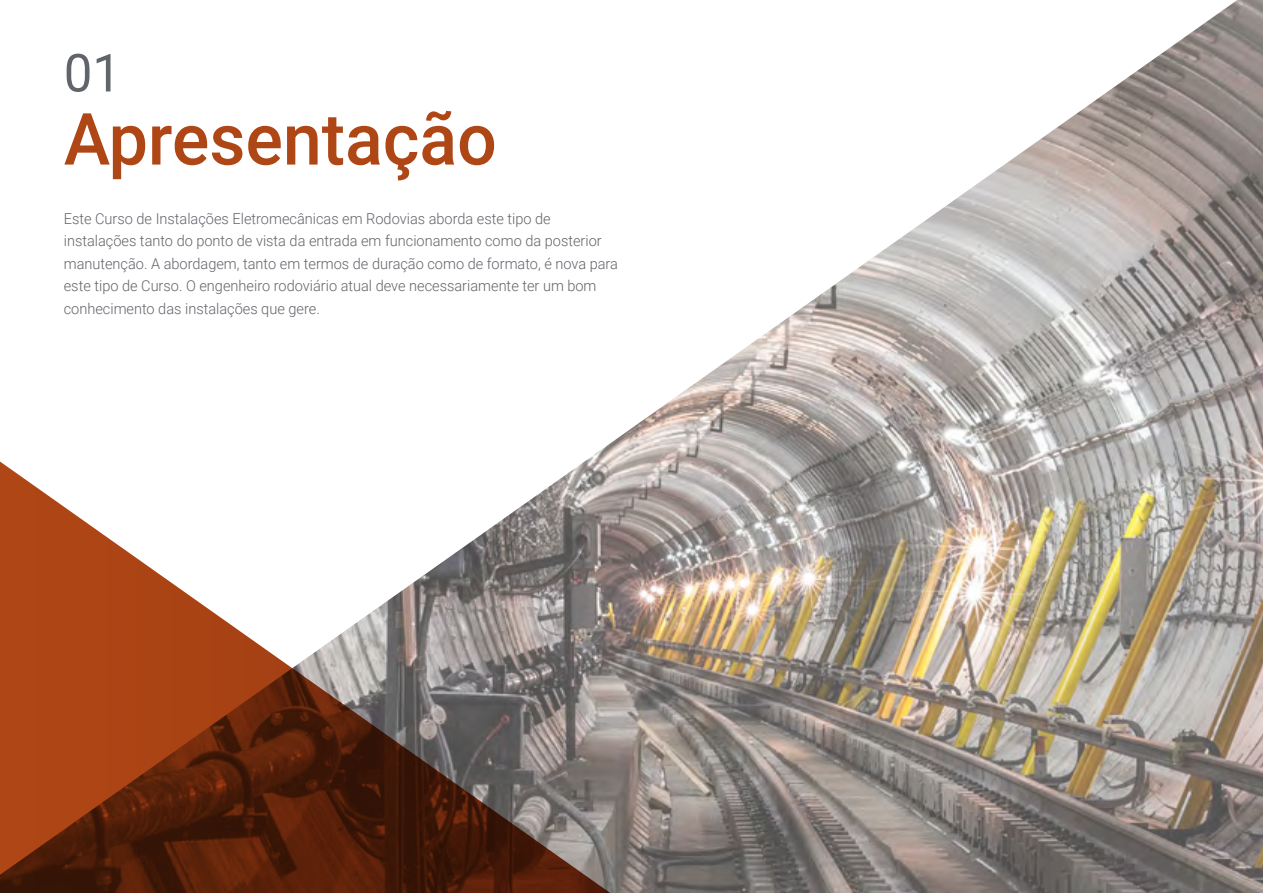
<style>
.page{position:relative;width:1263px;height:893px;background:#fff}
.page>*{position:absolute;margin:0;border:0;box-sizing:border-box;transform-origin:0 0}
.t1{font:500 72px "Roboto";color:#ae4615}
.t2{font:52.5px "Roboto";color:#61646a}
.t3{font:300 15px/22.5px "Roboto";color:#61646a}
</style>
<div class="page">
<img style="left:607px;top:0;width:656px;height:893px">
<svg style="left:0;top:446px;width:640px;height:447px"></svg>
<h2 class="t2" style="left:64px;top:36px;width:59px">01</h2>
<h1 class="t1" style="left:64px;top:89px;width:435px">Apresentação</h1>
<p class="t3" style="left:64px;top:207px;width:556px">Este Curso de Instalações Eletromecânicas em Rodovias aborda este tipo de instalações tanto do ponto de vista da entrada em funcionamento como da posterior manutenção. A abordagem, tanto em termos de duração como de formato, é nova para este tipo de Curso. O engenheiro rodoviário atual deve necessariamente ter um bom conhecimento das instalações que gere.</p>
</div>
